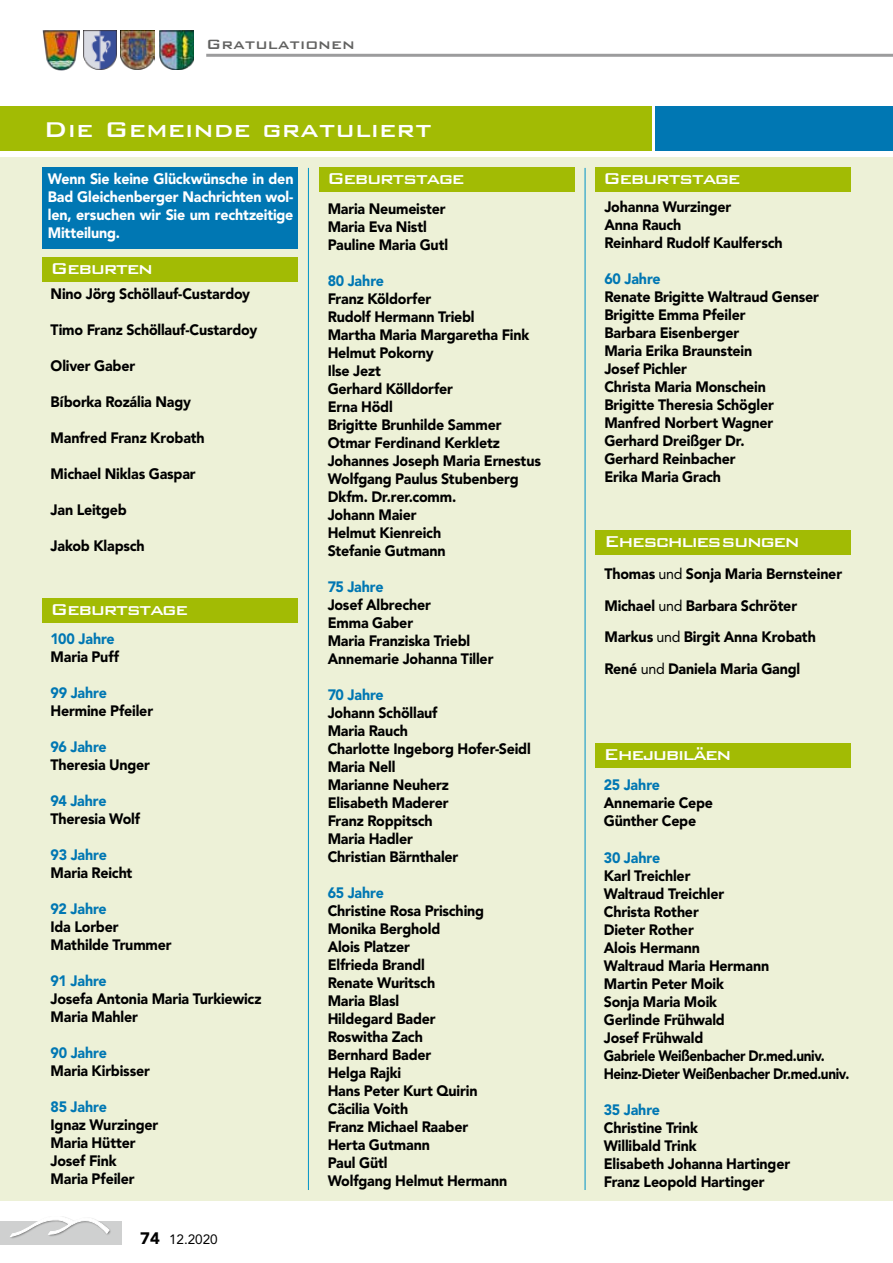
<style>
.page{position:relative;width:893px;height:1263px;background:#fff}
.page>*{position:absolute;margin:0;border:0;box-sizing:border-box;transform-origin:0 0}
.t1{font:500 28.5px "Bank Gothic BT";color:#fff}
.t2{font:500 21px "Bank Gothic BT";letter-spacing:-.07em;color:#fff}
.t3{font:500 18px "Bank Gothic BT";color:#626261}
.t4{font:900 15px/18px "Avenir LT Std";letter-spacing:-.015em;color:#000;scale:.95 1}
.t5{font:900 15px "Avenir LT Std";letter-spacing:-.015em;color:#0077b3;scale:.95 1}
.t6{font:900 15px/18px "Avenir LT Std";letter-spacing:-.01em;color:#fff;text-align:justify;scale:.95 1}
.t7{font:13.5px "Avenir LT Std";color:#000}
.s1{font-weight:900;font-size:16.5px}
.s2{font-weight:400}
</style>
<div class="page">
<hr style="left:206px;top:54px;width:687px;height:3px;background:#9c9c9d">
<img style="left:83px;top:31px;width:33px;height:38px">
<img style="left:160px;top:31px;width:34px;height:39px">
<img style="left:121px;top:31px;width:34px;height:39px">
<img style="left:43px;top:30px;width:37px;height:40px">
<div style="left:0;top:1221px;width:122px;height:24px;background:#cfd0d0"></div>
<div style="left:10px;top:1216px;width:102px;height:23px;background:#000;opacity:.5"></div>
<svg style="left:10px;top:1216px;width:99px;height:20px"></svg>
<div style="left:0;top:157px;width:893px;height:1043px;background:#edf1d7"></div>
<div style="left:0;top:106px;width:651px;height:44px;background:#a2bb04"></div>
<div style="left:656px;top:106px;width:237px;height:44px;background:#0077b3"></div>
<hr style="left:308px;top:168px;width:1px;height:1022px;background:#0093c7">
<hr style="left:585px;top:168px;width:1px;height:1022px;background:#0093c7">
<div style="left:595px;top:743px;width:255px;height:25px;background:#a2bb04"></div>
<div style="left:596px;top:530px;width:255px;height:25px;background:#a2bb04"></div>
<div style="left:806px;top:1121px;width:87px;height:142px;background:#000;opacity:.5"></div>
<svg style="left:816px;top:1127px;width:77px;height:136px"></svg>
<div style="left:43px;top:257px;width:255px;height:25px;background:#a2bb04"></div>
<div style="left:43px;top:598px;width:255px;height:25px;background:#a2bb04"></div>
<div style="left:319px;top:167px;width:255px;height:25px;background:#a2bb04"></div>
<div style="left:595px;top:167px;width:255px;height:25px;background:#a2bb04"></div>
<div style="left:43px;top:167px;width:255px;height:81px;background:#0077b3"></div>
<p class="t3" style="left:206px;top:35px;width:150px">Gratulationen</p>
<h1 class="t1" style="left:44px;top:114px;width:390px">Die Gemeinde gratuliert</h1>
<p class="t6" style="left:48px;top:170px;width:260px">Wenn Sie keine Glückwünsche in den Bad Gleichenberger Nachrichten wol&shy;len, ersuchen wir Sie um rechtzeitige Mitteilung.</p>
<h2 class="t2" style="left:51px;top:257px;width:104px">Geburten</h2>
<p class="t4" style="left:51px;top:284px;width:212px">Nino Jörg Schöllauf-Custardoy</p>
<p class="t4" style="left:51px;top:320px;width:219px">Timo Franz Schöllauf-Custardoy</p>
<p class="t4" style="left:51px;top:356px;width:91px">Oliver Gaber</p>
<p class="t4" style="left:51px;top:392px;width:149px">Bíborka Rozália Nagy</p>
<p class="t4" style="left:51px;top:428px;width:164px">Manfred Franz Krobath</p>
<p class="t4" style="left:51px;top:464px;width:154px">Michael Niklas Gaspar</p>
<p class="t4" style="left:51px;top:500px;width:82px">Jan Leitgeb</p>
<p class="t4" style="left:51px;top:536px;width:101px">Jakob Klapsch</p>
<h2 class="t2" style="left:51px;top:598px;width:139px">Geburtstage</h2>
<p class="t5" style="left:51px;top:629px;width:69px">100 Jahre</p>
<p class="t4" style="left:51px;top:647px;width:74px">Maria Puff</p>
<p class="t5" style="left:51px;top:683px;width:61px">99 Jahre</p>
<p class="t4" style="left:51px;top:701px;width:109px">Hermine Pfeiler</p>
<p class="t5" style="left:51px;top:737px;width:61px">96 Jahre</p>
<p class="t4" style="left:51px;top:755px;width:106px">Theresia Unger</p>
<p class="t5" style="left:51px;top:791px;width:61px">94 Jahre</p>
<p class="t4" style="left:51px;top:809px;width:96px">Theresia Wolf</p>
<p class="t5" style="left:51px;top:845px;width:61px">93 Jahre</p>
<p class="t4" style="left:51px;top:863px;width:88px">Maria Reicht</p>
<p class="t5" style="left:51px;top:899px;width:61px">92 Jahre</p>
<p class="t4" style="left:51px;top:917px;width:129px">Ida Lorber<br>Mathilde Trummer</p>
<p class="t5" style="left:51px;top:971px;width:61px">91 Jahre</p>
<p class="t4" style="left:51px;top:989px;width:224px">Josefa Antonia Maria Turkiewicz<br>Maria Mahler</p>
<p class="t5" style="left:51px;top:1043px;width:61px">90 Jahre</p>
<p class="t4" style="left:51px;top:1061px;width:106px">Maria Kirbisser</p>
<p class="t5" style="left:51px;top:1097px;width:61px">85 Jahre</p>
<p class="t4" style="left:51px;top:1115px;width:115px">Ignaz Wurzinger<br>Maria Hütter<br>Josef Fink<br>Maria Pfeiler</p>
<p class="t7" style="left:140px;top:1231px;width:79px"><span class="s1">74</span> 12.2020</p>
<h2 class="t2" style="left:327px;top:167px;width:139px">Geburtstage</h2>
<h2 class="t2" style="left:603px;top:167px;width:139px">Geburtstage</h2>
<p class="t4" style="left:328px;top:199px;width:128px">Maria Neumeister<br>Maria Eva Nistl<br>Pauline Maria Gutl</p>
<p class="t5" style="left:328px;top:271px;width:61px">80 Jahre</p>
<p class="t4" style="left:328px;top:289px;width:226px">Franz Köldorfer<br>Rudolf Hermann Triebl<br>Martha Maria Margaretha Fink<br>Helmut Pokorny<br>Ilse Jezt<br>Gerhard Kölldorfer<br>Erna Hödl<br>Brigitte Brunhilde Sammer<br>Otmar Ferdinand Kerkletz<br>Johannes Joseph Maria Ernestus<br>Wolfgang Paulus Stubenberg<br>Dkfm. Dr.rer.comm.<br>Johann Maier<br>Helmut Kienreich<br>Stefanie Gutmann</p>
<p class="t5" style="left:328px;top:577px;width:60px">75 Jahre</p>
<p class="t4" style="left:328px;top:595px;width:176px">Josef Albrecher<br>Emma Gaber<br>Maria Franziska Triebl<br>Annemarie Johanna Tiller</p>
<p class="t5" style="left:328px;top:685px;width:61px">70 Jahre</p>
<p class="t4" style="left:328px;top:703px;width:215px">Johann Schöllauf<br>Maria Rauch<br>Charlotte Ingeborg Hofer-Seidl<br>Maria Nell<br>Marianne Neuherz<br>Elisabeth Maderer<br>Franz Roppitsch<br>Maria Hadler<br>Christian Bärnthaler</p>
<p class="t5" style="left:328px;top:883px;width:61px">65 Jahre</p>
<p class="t4" style="left:328px;top:901px;width:191px">Christine Rosa Prisching<br>Monika Berghold<br>Alois Platzer<br>Elfrieda Brandl<br>Renate Wuritsch<br>Maria Blasl<br>Hildegard Bader<br>Roswitha Zach<br>Bernhard Bader<br>Helga Rajki<br>Hans Peter Kurt Quirin<br>Cäcilia Voith<br>Franz Michael Raaber<br>Herta Gutmann<br>Paul Gütl<br>Wolfgang Helmut Hermann</p>
<p class="t4" style="left:604px;top:198px;width:189px">Johanna Wurzinger<br>Anna Rauch<br>Reinhard Rudolf Kaulfersch</p>
<p class="t5" style="left:604px;top:270px;width:61px">60 Jahre</p>
<p class="t4" style="left:604px;top:288px;width:227px">Renate Brigitte Waltraud Genser<br>Brigitte Emma Pfeiler<br>Barbara Eisenberger<br>Maria Erika Braunstein<br>Josef Pichler<br>Christa Maria Monschein<br>Brigitte Theresia Schögler<br>Manfred Norbert Wagner<br>Gerhard Dreißger Dr.<br>Gerhard Reinbacher<br>Erika Maria Grach</p>
<h2 class="t2" style="left:604px;top:530px;width:197px">Eheschließungen</h2>
<p class="t4" style="left:604px;top:558px;width:252px;line-height:31.5px">Thomas <span class="s2">und</span> Sonja Maria Bernsteiner<br>Michael <span class="s2">und</span> Barbara Schröter<br>Markus <span class="s2">und</span> Birgit Anna Krobath<br>René <span class="s2">und</span> Daniela Maria Gangl</p>
<h2 class="t2" style="left:603px;top:743px;width:130px">Ehejubiläen</h2>
<p class="t5" style="left:604px;top:776px;width:61px">25 Jahre</p>
<p class="t4" style="left:604px;top:794px;width:117px">Annemarie Cepe<br>Günther Cepe</p>
<p class="t5" style="left:604px;top:848px;width:61px">30 Jahre</p>
<p class="t4" style="left:604px;top:866px;width:260px">Karl Treichler<br>Waltraud Treichler<br>Christa Rother<br>Dieter Rother<br>Alois Hermann<br>Waltraud Maria Hermann<br>Martin Peter Moik<br>Sonja Maria Moik<br>Gerlinde Frühwald<br>Josef Frühwald<br>Gabriele Weißenbacher Dr.med.univ.<br>Heinz-Dieter Weißenbacher Dr.med.univ.</p>
<p class="t5" style="left:604px;top:1100px;width:61px">35 Jahre</p>
<p class="t4" style="left:604px;top:1118px;width:198px">Christine Trink<br>Willibald Trink<br>Elisabeth Johanna Hartinger<br>Franz Leopold Hartinger</p>
</div>
